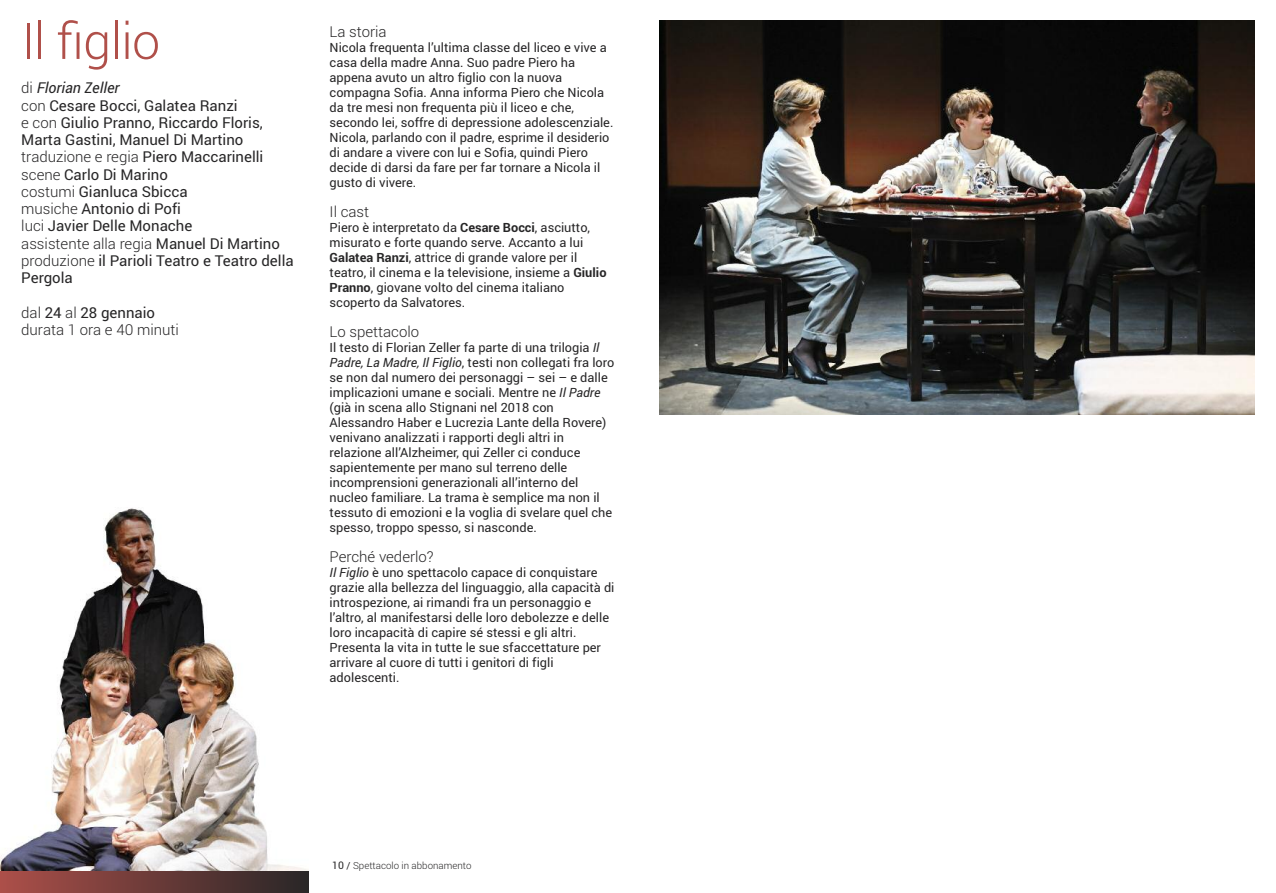
<style>
.page{position:relative;width:1276px;height:893px;background:#fff}
.page>*{position:absolute;margin:0;border:0;box-sizing:border-box;transform-origin:0 0}
.t1{font:300 50.25px "Roboto";letter-spacing:-.01em;color:#b0504a}
.t2{font:15px/17.2px "Roboto";color:#272627}
.t3{font:300 15px/17.2px "Roboto";color:#272627}
.t4{font:12.75px/15px "Roboto";color:#272627}
.t5{font:300 9.75px "Roboto";color:#272627}
.s1{font-weight:300}
.s2{font-style:italic}
.s3{font-weight:400}
.s4{font-family:"Roboto Bold OTF"}
.s5{font-weight:400;font-size:10.5px}
</style>
<div class="page">
<img style="left:0;top:508px;width:308px;height:364px">
<img style="left:659px;top:21px;width:595px;height:394px">
<div style="left:0;top:872px;width:308px;height:21px;background:linear-gradient(to right,#ac4f49,#2a2727)"></div>
<h1 class="t1" style="left:21px;top:12px;width:140px">Il figlio</h1>
<p class="t2" style="left:21px;top:80px;width:274px"><span class="s1">di</span> <span class="s2">Florian Zeller<br></span><span class="s1">con</span> Cesare Bocci, Galatea Ranzi<br><span class="s1">e con</span> Giulio Pranno, Riccardo Floris,<br>Marta Gastini, Manuel Di Martino <span class="s1">traduzione e regia</span> Piero Maccarinelli <span class="s1">scene</span> Carlo Di Marino<br><span class="s1">costumi</span> Gianluca Sbicca<br><span class="s1">musiche</span> Antonio di Pofi<br><span class="s1">luci</span> Javier Delle Monache<br><span class="s1">assistente alla regia</span> Manuel Di Martino <span class="s1">produzione</span> il Parioli Teatro e Teatro della<br>Pergola</p>
<p class="t3" style="left:21px;top:304px;width:159px">dal <span class="s3">24</span> al <span class="s3">28 gennaio </span>durata 1 ora e 40 minuti</p>
<p class="t3" style="left:330px;top:23px;width:59px">La storia</p>
<p class="t4" style="left:330px;top:40px;width:285px">Nicola frequenta l’ultima classe del liceo e vive a casa della madre Anna. Suo padre Piero ha appena avuto un altro figlio con la nuova compagna Sofia. Anna informa Piero che Nicola da tre mesi non frequenta più il liceo e che, secondo lei, soffre di depressione adolescenziale.<br>Nicola, parlando con il padre, esprime il desiderio di andare a vivere con lui e Sofia, quindi Piero decide di darsi da fare per far tornare a Nicola il gusto di vivere.</p>
<p class="t3" style="left:330px;top:203px;width:41px">Il cast</p>
<p class="t4" style="left:330px;top:220px;width:278px">Piero è interpretato da <span class="s4">Cesare Bocci</span>, asciutto, misurato e forte quando serve. Accanto a lui <span class="s4">Galatea Ranzi</span>, attrice di grande valore per il teatro, il cinema e la televisione, insieme a <span class="s4">Giulio Pranno</span>, giovane volto del cinema italiano scoperto da Salvatores.</p>
<p class="t3" style="left:330px;top:323px;width:91px">Lo spettacolo</p>
<p class="t4" style="left:330px;top:340px;width:286px">Il testo di Florian Zeller fa parte di una trilogia <span class="s2">Il Padre, La Madre, Il Figlio</span>, testi non collegati fra loro se non dal numero dei personaggi – sei – e dalle implicazioni umane e sociali. Mentre ne <span class="s2">Il Padre </span>(già in scena allo Stignani nel 2018 con Alessandro Haber e Lucrezia Lante della Rovere) venivano analizzati i rapporti degli altri in relazione all’Alzheimer, qui Zeller ci conduce sapientemente per mano sul terreno delle incomprensioni generazionali all’interno del nucleo familiare. La trama è semplice ma non il tessuto di emozioni e la voglia di svelare quel che spesso, troppo spesso, si nasconde.</p>
<p class="t3" style="left:330px;top:548px;width:106px">Perché vederlo?</p>
<p class="t4" style="left:330px;top:565px;width:286px"><span class="s2">Il Figlio</span> è uno spettacolo capace di conquistare grazie alla bellezza del linguaggio, alla capacità di introspezione, ai rimandi fra un personaggio e l’altro, al manifestarsi delle loro debolezze e delle loro incapacità di capire sé stessi e gli altri.<br>Presenta la vita in tutte le sue sfaccettature per arrivare al cuore di tutti i genitori di figli adolescenti.</p>
<p class="t5" style="left:332px;top:860px;width:141px"><span class="s5">10</span> <span class="s3">/</span> Spettacolo in abbonamento</p>
</div>
